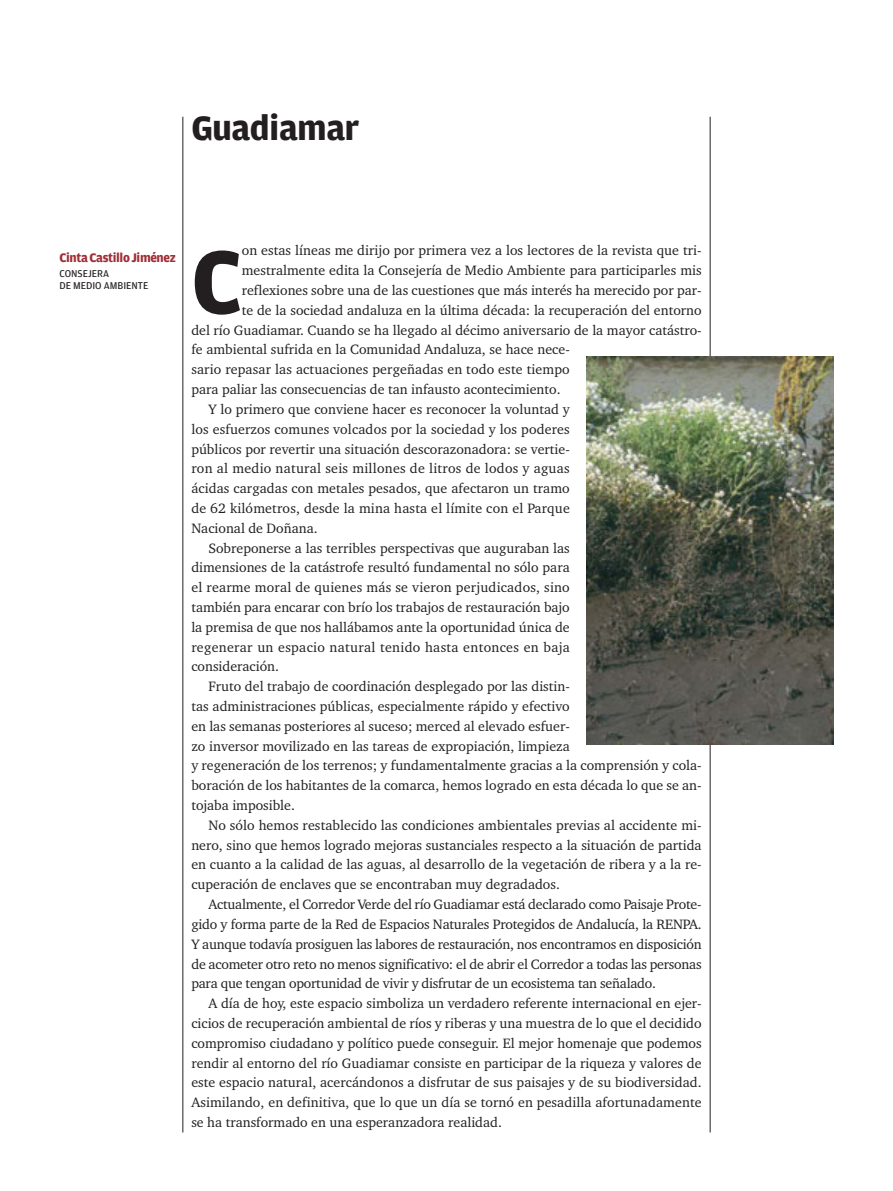
<style>
.page{position:relative;width:893px;height:1191px;background:#fff}
.page>*{position:absolute;margin:0;border:0;box-sizing:border-box;transform-origin:0 0}
.t1{font:700 94.8px "Amplitude";color:#231f20}
.t2{font:700 36px "Amplitude";letter-spacing:-.02em;color:#231f20}
.t3{font:13.95px "Charter BT";color:#231f20}
.t4{font:13.95px "Charter BT";letter-spacing:.02em;color:#231f20}
.t5{font:700 13.2px "Amplitude";letter-spacing:-.03em;color:#a02e36}
.t6{font:10.5px/12px "Amplitude";color:#231f20}
</style>
<div class="page">
<hr style="left:183px;top:117px;width:1px;height:1015px;background:#231f20">
<hr style="left:710px;top:117px;width:1px;height:1015px;background:#231f20">
<img style="left:587px;top:356px;width:246px;height:388px">
<h2 class="t2" style="left:191px;top:115px;width:170px">Guadiamar</h2>
<p class="t5" style="left:60px;top:252px;width:118px">Cinta Castillo Jiménez</p>
<p class="t6" style="left:60px;top:268px;width:90px">CONSEJERA<br>DE MEDIO AMBIENTE</p>
<h1 class="t1" style="left:191px;top:245px;width:52px">C</h1>
<p class="t3" style="left:242px;top:244px;width:461px">on estas líneas me dirijo por primera vez a los lectores de la revista que tri-</p>
<p class="t3" style="left:242px;top:264px;width:461px">mestralmente edita la Consejería de Medio Ambiente para participarles mis</p>
<p class="t3" style="left:242px;top:284px;width:461px">reflexiones sobre una de las cuestiones que más interés ha merecido por par-</p>
<p class="t3" style="left:242px;top:304px;width:461px">te de la sociedad andaluza en la última década: la recuperación del entorno</p>
<p class="t3" style="left:191px;top:324px;width:512px">del río Guadiamar. Cuando se ha llegado al décimo aniversario de la mayor catástro-</p>
<p class="t3" style="left:191px;top:343px;width:380px">fe ambiental sufrida en la Comunidad Andaluza, se hace nece-</p>
<p class="t3" style="left:191px;top:363px;width:380px">sario repasar las actuaciones pergeñadas en todo este tiempo</p>
<p class="t3" style="left:191px;top:383px;width:371px">para paliar las consecuencias de tan infausto acontecimiento.</p>
<p class="t3" style="left:208px;top:403px;width:363px">Y lo primero que conviene hacer es reconocer la voluntad y</p>
<p class="t3" style="left:191px;top:423px;width:380px">los esfuerzos comunes volcados por la sociedad y los poderes</p>
<p class="t3" style="left:191px;top:442px;width:380px">públicos por revertir una situación descorazonadora: se vertie-</p>
<p class="t4" style="left:191px;top:462px;width:380px">ron al medio natural seis millones de litros de lodos y aguas</p>
<p class="t3" style="left:191px;top:482px;width:380px">ácidas cargadas con metales pesados, que afectaron un tramo</p>
<p class="t3" style="left:191px;top:502px;width:380px">de 62 kilómetros, desde la mina hasta el límite con el Parque</p>
<p class="t3" style="left:191px;top:522px;width:128px">Nacional de Doñana.</p>
<p class="t3" style="left:208px;top:541px;width:363px">Sobreponerse a las terribles perspectivas que auguraban las</p>
<p class="t3" style="left:191px;top:561px;width:380px">dimensiones de la catástrofe resultó fundamental no sólo para</p>
<p class="t3" style="left:191px;top:581px;width:380px">el rearme moral de quienes más se vieron perjudicados, sino</p>
<p class="t3" style="left:191px;top:601px;width:380px">también para encarar con brío los trabajos de restauración bajo</p>
<p class="t3" style="left:191px;top:621px;width:380px">la premisa de que nos hallábamos ante la oportunidad única de</p>
<p class="t4" style="left:191px;top:640px;width:380px">regenerar un espacio natural tenido hasta entonces en baja</p>
<p class="t3" style="left:191px;top:660px;width:89px">consideración.</p>
<p class="t3" style="left:208px;top:680px;width:363px">Fruto del trabajo de coordinación desplegado por las distin-</p>
<p class="t3" style="left:191px;top:700px;width:380px">tas administraciones públicas, especialmente rápido y efectivo</p>
<p class="t3" style="left:191px;top:720px;width:380px">en las semanas posteriores al suceso; merced al elevado esfuer-</p>
<p class="t3" style="left:191px;top:739px;width:380px">zo inversor movilizado en las tareas de expropiación, limpieza</p>
<p class="t3" style="left:191px;top:759px;width:512px">y regeneración de los terrenos; y fundamentalmente gracias a la comprensión y cola-</p>
<p class="t3" style="left:191px;top:779px;width:512px">boración de los habitantes de la comarca, hemos logrado en esta década lo que se an-</p>
<p class="t3" style="left:191px;top:799px;width:105px">tojaba imposible.</p>
<p class="t3" style="left:208px;top:819px;width:495px">No sólo hemos restablecido las condiciones ambientales previas al accidente mi-</p>
<p class="t3" style="left:191px;top:838px;width:512px">nero, sino que hemos logrado mejoras sustanciales respecto a la situación de partida</p>
<p class="t3" style="left:191px;top:858px;width:512px">en cuanto a la calidad de las aguas, al desarrollo de la vegetación de ribera y a la re-</p>
<p class="t3" style="left:191px;top:878px;width:370px">cuperación de enclaves que se encontraban muy degradados.</p>
<p class="t3" style="left:208px;top:898px;width:495px">Actualmente, el Corredor Verde del río Guadiamar está declarado como Paisaje Prote-</p>
<p class="t3" style="left:191px;top:918px;width:512px">gido y forma parte de la Red de Espacios Naturales Protegidos de Andalucía, la RENPA.</p>
<p class="t3" style="left:191px;top:937px;width:512px">Y aunque todavía prosiguen las labores de restauración, nos encontramos en disposición</p>
<p class="t3" style="left:191px;top:957px;width:512px">de acometer otro reto no menos significativo: el de abrir el Corredor a todas las personas</p>
<p class="t3" style="left:191px;top:977px;width:466px">para que tengan oportunidad de vivir y disfrutar de un ecosistema tan señalado.</p>
<p class="t3" style="left:208px;top:997px;width:495px">A día de hoy, este espacio simboliza un verdadero referente internacional en ejer-</p>
<p class="t3" style="left:191px;top:1017px;width:512px">cicios de recuperación ambiental de ríos y riberas y una muestra de lo que el decidido</p>
<p class="t3" style="left:191px;top:1036px;width:512px">compromiso ciudadano y político puede conseguir. El mejor homenaje que podemos</p>
<p class="t3" style="left:191px;top:1056px;width:512px">rendir al entorno del río Guadiamar consiste en participar de la riqueza y valores de</p>
<p class="t3" style="left:191px;top:1076px;width:512px">este espacio natural, acercándonos a disfrutar de sus paisajes y de su biodiversidad.</p>
<p class="t3" style="left:191px;top:1096px;width:512px">Asimilando, en definitiva, que lo que un día se tornó en pesadilla afortunadamente</p>
<p class="t3" style="left:191px;top:1116px;width:312px">se ha transformado en una esperanzadora realidad.</p>
</div>
